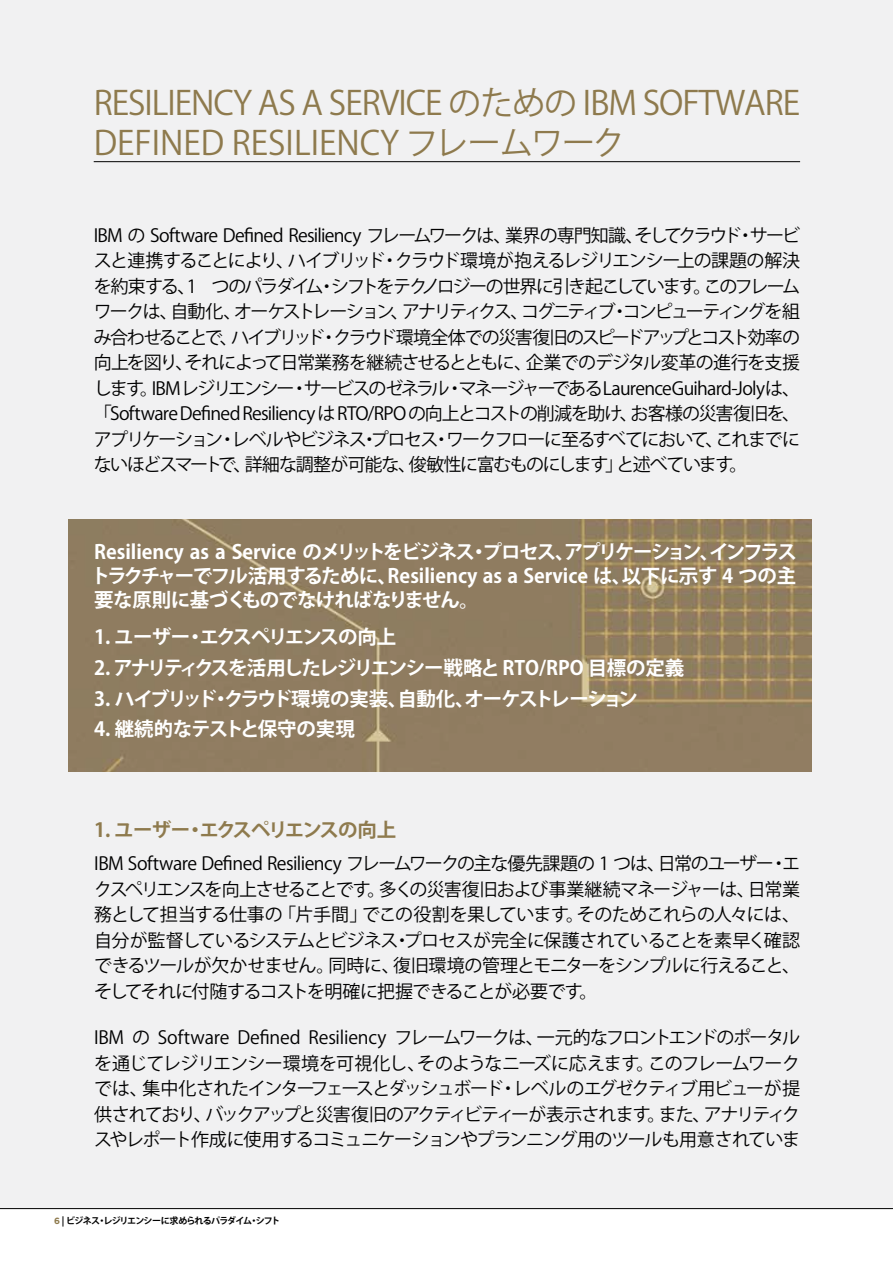
<style>
.page{position:relative;width:893px;height:1263px;background:#fff}
.page>*{position:absolute;margin:0;border:0;box-sizing:border-box;transform-origin:0 0}
.t1{font:33px/39.6px "Koz Go Pr 6 N";letter-spacing:-.03em;color:#8e7a4d}
.t2{font:700 19.5px/24px "Koz Go Pr 6 N";letter-spacing:-.04em;color:#fff;text-align:justify}
.t3{font:700 19.5px "Koz Go Pr 6 N";letter-spacing:-.08em;color:#fff}
.t4{font:700 19.5px "Koz Go Pr 6 N";letter-spacing:-.09em;color:#fff}
.t5{font:700 19.5px "Koz Go Pr 6 N";letter-spacing:-.05em;color:#8e7a4d}
.t6{font:700 19.5px "Koz Go Pr 6 N";letter-spacing:-.015em;color:#fff}
.t7{font:18px/25.5px "Koz Go Pr 6 N";letter-spacing:-.075em;color:#000;text-align:justify}
.t8{font:700 9px "Koz Go Pr 6 N";letter-spacing:-.09em;color:#000}
.s1{font-family:"Gotham";color:#8e7a4d}
</style>
<div class="page">
<div style="left:0;top:0;width:893px;height:1208px;background:#f1f1f2"></div>
<img style="left:68px;top:519px;width:743px;height:253px">
<hr style="left:0;top:1208px;width:893px;height:1px;background:#000">
<hr style="left:94px;top:161px;width:706px;height:1px;background:#000">
<h1 class="t1" style="left:94px;top:84px;width:708px">RESILIENCY AS A SERVICE のための IBM SOFTWARE<br>DEFINED RESILIENCY フレームワーク</h1>
<p class="t7" style="left:94px;top:223px;width:708px">IBM の Software Defined Resiliency フレームワークは、業界の専門知識、そしてクラウド・サービスと連携することにより、ハイブリッド・クラウド環境が抱えるレジリエンシー上の課題の解決を約束する、1 つのパラダイム・シフトをテクノロジーの世界に引き起こしています。このフレームワークは、自動化、オーケストレーション、アナリティクス、コグニティブ・コンピューティングを組み合わせることで、ハイブリッド・クラウド環境全体での災害復旧のスピードアップとコスト効率の向上を図り、それによって日常業務を継続させるとともに、企業でのデジタル変革の進行を支援します。IBM レジリエンシー・サービスのゼネラル・マネージャーである Laurence Guihard-Joly は、「Software Defined Resiliency は RTO/RPO の向上とコストの削減を助け、お客様の災害復旧を、アプリケーション・レベルやビジネス・プロセス・ワークフローに至るすべてにおいて、これまでにないほどスマートで、詳細な調整が可能な、俊敏性に富むものにします」と述べています。</p>
<p class="t2" style="left:91px;top:540px;width:707px">Resiliency as a Service のメリットをビジネス・プロセス、アプリケーション、インフラストラクチャーでフル活用するために、Resiliency as a Service は、以下に示す 4 つの主要な原則に基づくものでなければなりません。</p>
<p class="t2" style="left:94px;top:625px;width:304px">1. ユーザー・エクスペリエンスの向上</p>
<p class="t3" style="left:94px;top:657px;width:592px">2. アナリティクスを活用したレジリエンシー戦略と RTO/RPO 目標の定義</p>
<p class="t4" style="left:94px;top:687px;width:545px">3. ハイブリッド・クラウド環境の実装、自動化、オーケストレーション</p>
<p class="t6" style="left:94px;top:718px;width:262px">4. 継続的なテストと保守の実現</p>
<p class="t5" style="left:94px;top:818px;width:304px">1. ユーザー・エクスペリエンスの向上</p>
<p class="t7" style="left:94px;top:851px;width:707px">IBM Software Defined Resiliency フレームワークの主な優先課題の 1 つは、日常のユーザー・エクスペリエンスを向上させることです。多くの災害復旧および事業継続マネージャーは、日常業務として担当する仕事の「片手間」でこの役割を果しています。そのためこれらの人々には、自分が監督しているシステムとビジネス・プロセスが完全に保護されていることを素早く確認できるツールが欠かせません。同時に、復旧環境の管理とモニターをシンプルに行えること、そしてそれに付随するコストを明確に把握できることが必要です。</p>
<p class="t7" style="left:94px;top:1025px;width:707px">IBM の Software Defined Resiliency フレームワークは、一元的なフロントエンドのポータルを通じてレジリエンシー環境を可視化し、そのようなニーズに応えます。このフレームワークでは、集中化されたインターフェースとダッシュボード・レベルのエグゼクティブ用ビューが提供されており、バックアップと災害復旧のアクティビティーが表示されます。また、アナリティクスやレポート作成に使用するコミュニケーションやプランニング用のツールも用意されていま</p>
<p class="t8" style="left:54px;top:1215px;width:228px"><span class="s1">6</span> | ビジネス・レジリエンシーに求められるパラダイム・シフト</p>
</div>
